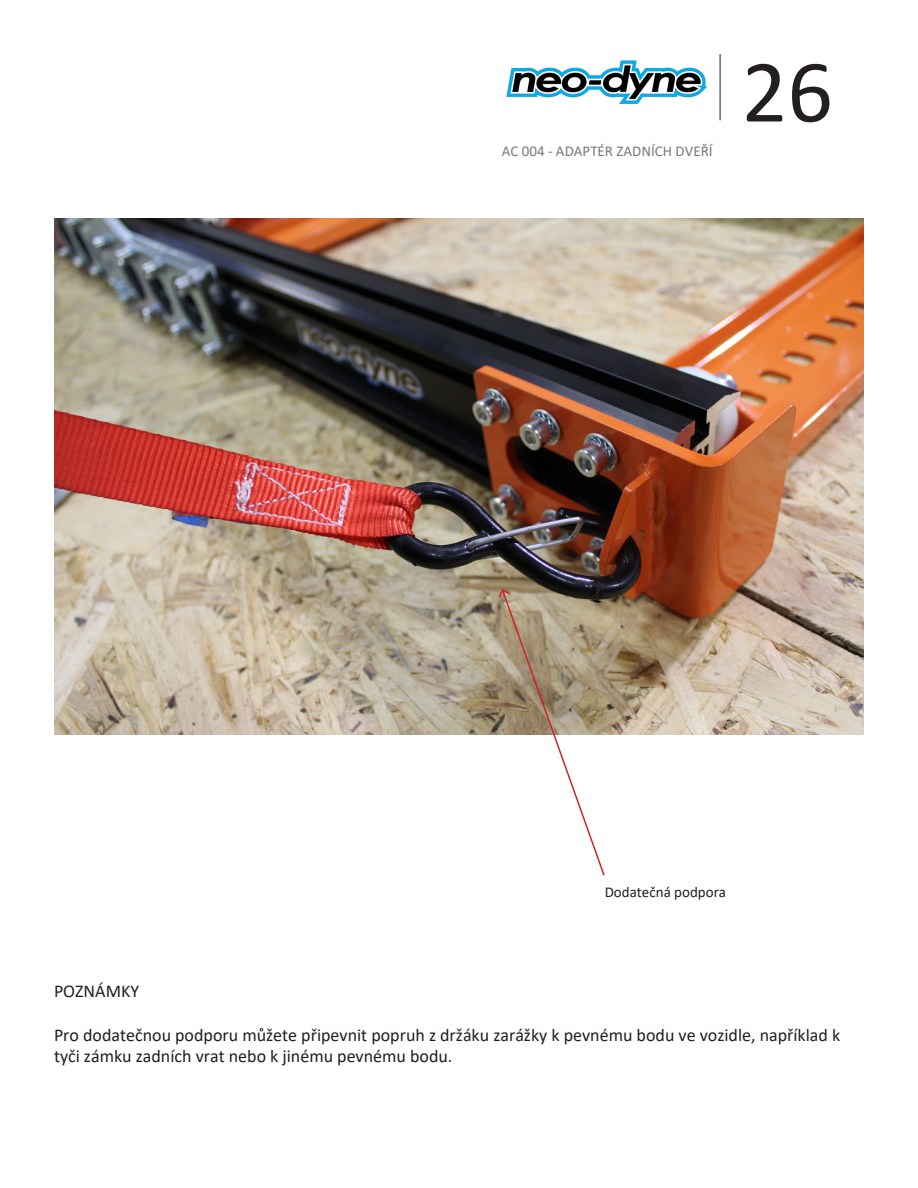
<style>
.page{position:relative;width:918px;height:1188px;background:#fff}
.page>*{position:absolute;margin:0;border:0;box-sizing:border-box;transform-origin:0 0}
.t1{font:90px "Calibri";color:#231f20}
.t2{font:18px/21.6px "Calibri";color:#231f20}
.t3{font:15px "Calibri";color:#76787b}
.t4{font:15px "Calibri";color:#231f20}
</style>
<div class="page">
<img style="left:54px;top:219px;width:810px;height:516px">
<hr style="left:720px;top:54px;width:1px;height:66px;background:#231f20">
<img style="left:506px;top:60px;width:201px;height:44px">
<svg style="left:497px;top:588px;width:109px;height:288px"></svg>
<p class="t3" style="left:502px;top:140px;width:212px">AC 004 - ADAPTÉR ZADNÍCH DVEŘÍ</p>
<p class="t1" style="left:742px;top:35px;width:93px">26</p>
<p class="t4" style="left:605px;top:881px;width:123px">Dodatečná podpora</p>
<p class="t2" style="left:54px;top:980px;width:87px">POZNÁMKY</p>
<p class="t2" style="left:54px;top:1023px;width:788px">Pro dodatečnou podporu můžete připevnit popruh z držáku zarážky k pevnému bodu ve vozidle, například k tyči zámku zadních vrat nebo k jinému pevnému bodu.</p>
</div>
